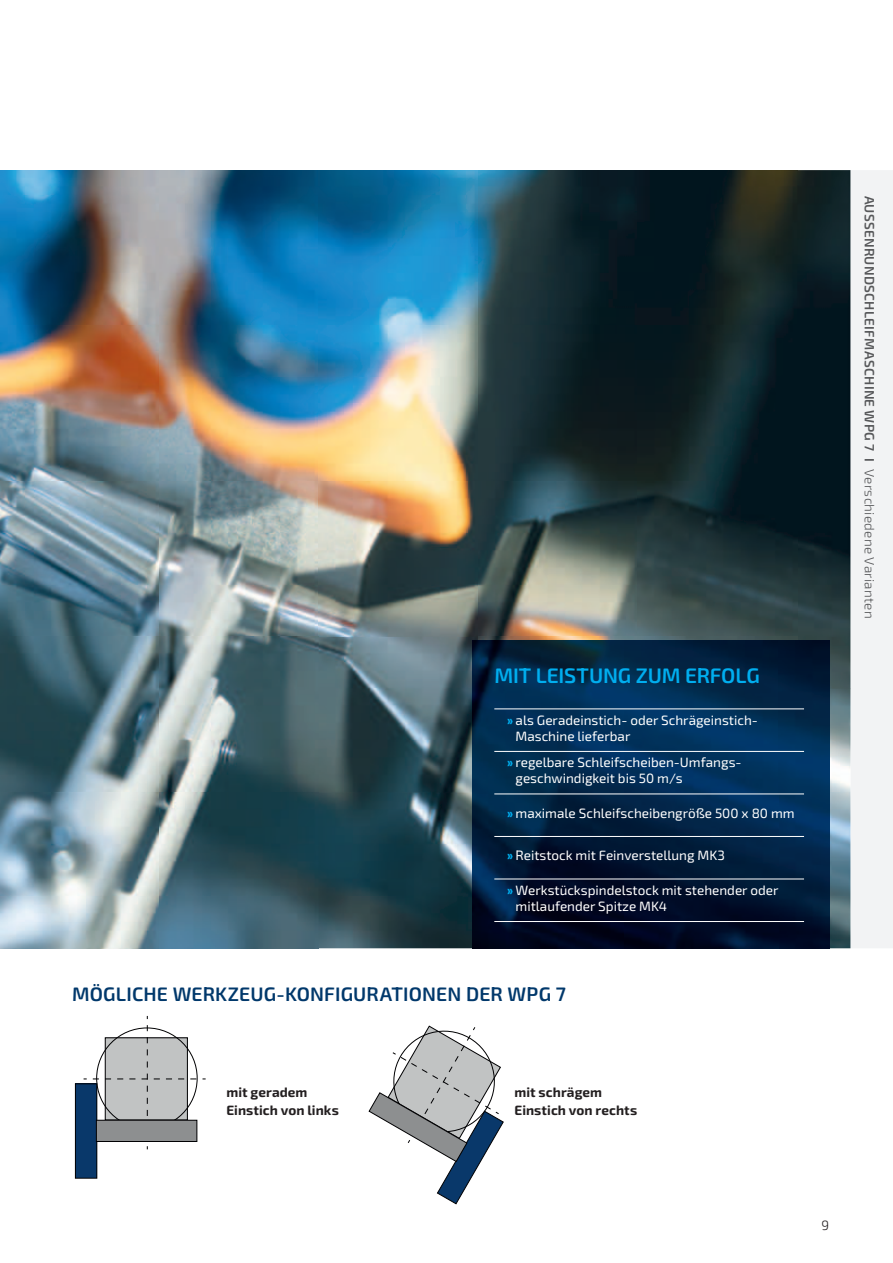
<style>
.page{position:relative;width:893px;height:1263px;background:#fff}
.page>*{position:absolute;margin:0;border:0;box-sizing:border-box;transform-origin:0 0}
.t1{font:600 21px "Exo 2";letter-spacing:-.01em;color:#00aeef}
.t2{font:600 19.5px "Exo 2";letter-spacing:.005em;color:#01386b}
.t3{font:13.5px/16.2px "Exo 2";color:#fff}
.t4{font:700 13.5px/18px "Exo 2";letter-spacing:.005em;color:#231f20}
.t5{font:600 13.5px "Exo 2";letter-spacing:.02em;color:#57585a}
.t6{font:300 13.5px "Exo 2";color:#231f20}
.s1{font-family:"EMAG67 CN";color:#00aeef}
.s2{font-weight:300}
</style>
<div class="page">
<div style="left:850px;top:170px;width:43px;height:778px;background:#f2f3f4"></div>
<img style="left:0;top:170px;width:797px;height:467px">
<img style="left:797px;top:170px;width:53px;height:778px">
<img style="left:0;top:637px;width:478px;height:311px">
<img style="left:478px;top:637px;width:320px;height:4px">
<img style="left:478px;top:948px;width:320px;height:1px">
<div style="left:75px;top:1084px;width:22px;height:94px;background:#09386a"></div>
<div style="left:75px;top:1083px;width:22px;height:95px;border:1px solid #000002"></div>
<svg style="left:93px;top:1016px;width:113px;height:124px"></svg>
<div style="left:96px;top:1120px;width:101px;height:21px;background:#8d8f90"></div>
<div style="left:96px;top:1120px;width:101px;height:22px;border:1px solid #000002"></div>
<svg style="left:368px;top:1025px;width:136px;height:179px"></svg>
<img style="left:472px;top:641px;width:357px;height:307px">
<hr style="left:494px;top:709px;width:310px;height:1px;background:#fff">
<hr style="left:494px;top:751px;width:310px;height:1px;background:#fff">
<hr style="left:494px;top:794px;width:310px;height:1px;background:#fff">
<hr style="left:494px;top:836px;width:310px;height:1px;background:#fff">
<hr style="left:494px;top:879px;width:310px;height:1px;background:#fff">
<hr style="left:494px;top:921px;width:310px;height:1px;background:#fff">
<h1 class="t1" style="left:494px;top:661px;width:267px">MIT LEISTUNG ZUM ERFOLG</h1>
<p class="t3" style="left:516px;top:711px;width:244px;text-indent:-9px"><span class="s1">»</span> als Geradeinstich- oder Schrägeinstich-<br>Maschine lieferbar</p>
<p class="t3" style="left:516px;top:754px;width:227px;text-indent:-9px"><span class="s1">»</span> regelbare Schleifscheiben-Umfangs&shy;geschwindigkeit bis 50 m/s</p>
<p class="t3" style="left:507px;top:804px;width:289px"><span class="s1">»</span> maximale Schleifscheibengröße 500 x 80 mm</p>
<p class="t3" style="left:507px;top:847px;width:219px"><span class="s1">»</span> Reitstock mit Feinverstellung MK3</p>
<p class="t3" style="left:516px;top:881px;width:264px;text-indent:-9px"><span class="s1">»</span> Werkstückspindelstock mit stehender oder mitlaufender Spitze MK4</p>
<h2 class="t2" style="left:72px;top:980px;width:495px">MÖGLICHE WERKZEUG-KONFIGURATIONEN DER WPG 7</h2>
<p class="t4" style="left:226px;top:1083px;width:114px">mit geradem<br>Einstich von links</p>
<p class="t4" style="left:514px;top:1083px;width:124px">mit schrägem<br>Einstich von rechts</p>
<p class="t5" style="left:879px;top:196px;width:424px;rotate:90deg">AUSSENRUNDSCHLEIFMASCHINE WPG 7 I <span class="s2">Verschiedene Varianten</span></p>
<p class="t6" style="left:821px;top:1216px;width:9px">9</p>
</div>
